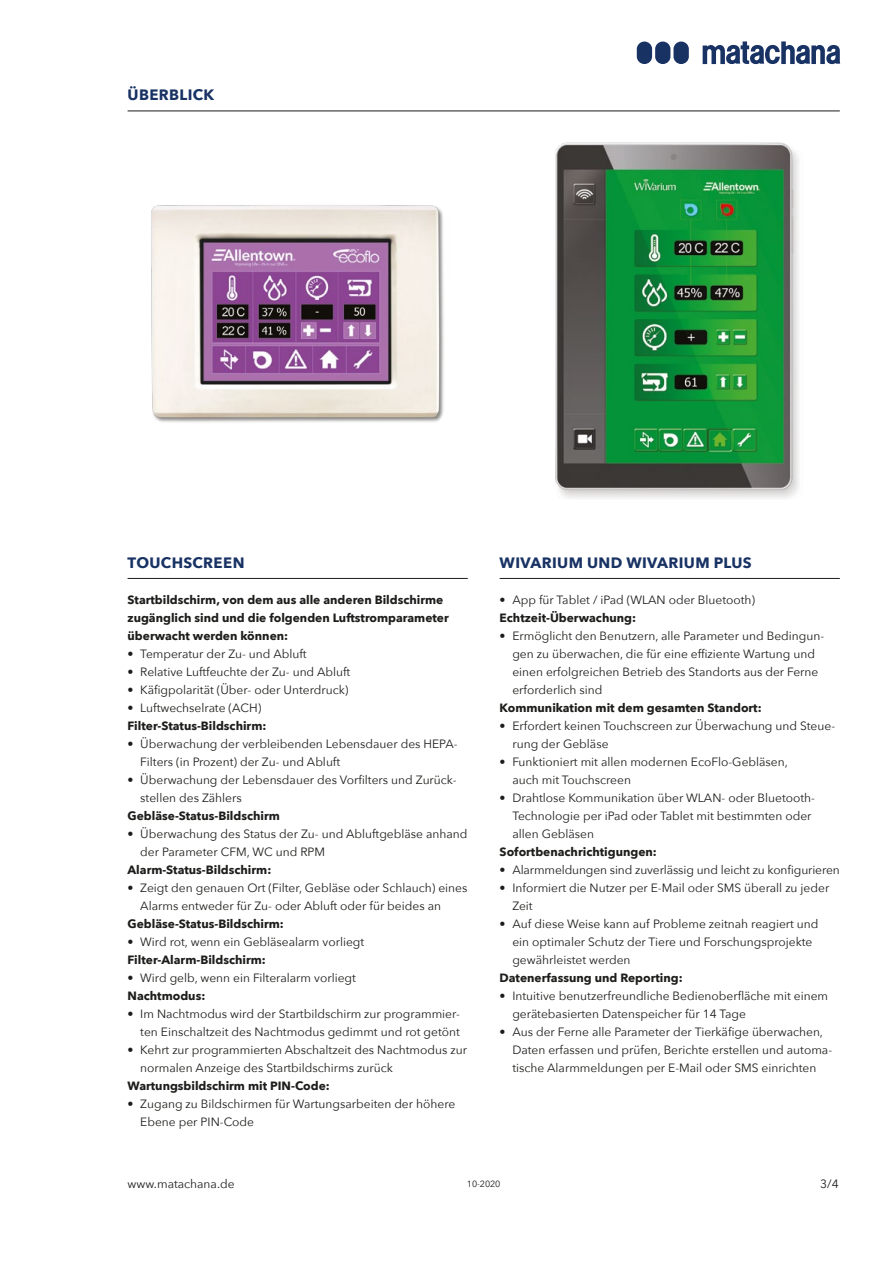
<style>
.page{position:relative;width:893px;height:1263px;background:#fff}
.page>*{position:absolute;margin:0;border:0;box-sizing:border-box;transform-origin:0 0}
.t1{font:700 15px "Avenir Next";letter-spacing:.02em;color:#183264}
.t2{font:12px/18px "Avenir Next";color:#1d1d1b}
.t3{font:700 12px/18px "Avenir Next";color:#1d1d1b}
.t4{font:9px "Avenir Next";letter-spacing:-.01em;color:#1d1d1b}
</style>
<div class="page">
<hr style="left:128px;top:111px;width:712px;height:1px;background:#1d1d1b">
<hr style="left:128px;top:578px;width:340px;height:1px;background:#1d1d1b">
<hr style="left:500px;top:578px;width:340px;height:1px;background:#1d1d1b">
<img style="left:151px;top:205px;width:293px;height:218px">
<img style="left:555px;top:142px;width:244px;height:356px">
<div style="left:673px;top:42px;width:16px;height:22px;background:#183264;border-radius:8px"></div>
<div style="left:655px;top:42px;width:15px;height:22px;background:#183264;border-radius:8px"></div>
<div style="left:637px;top:42px;width:15px;height:22px;background:#183264;border-radius:8px"></div>
<svg style="left:703px;top:41px;width:137px;height:23px"></svg>
<p class="t1" style="left:128px;top:82px;width:88px">ÜBERBLICK</p>
<p class="t1" style="left:128px;top:549px;width:118px">TOUCHSCREEN</p>
<p class="t3" style="left:128px;top:590px;width:323px">Startbildschirm, von dem aus alle anderen Bildschirme zugänglich sind und die folgenden Luftstromparameter überwacht werden können:</p>
<p class="t2" style="left:128px;top:644px;width:180px">• Temperatur der Zu- und Abluft</p>
<p class="t2" style="left:128px;top:662px;width:224px">• Relative Luftfeuchte der Zu- und Abluft</p>
<p class="t2" style="left:128px;top:680px;width:222px">• Käfigpolarität (Über- oder Unterdruck)</p>
<p class="t2" style="left:128px;top:698px;width:135px">• Luftwechselrate (ACH)</p>
<p class="t3" style="left:128px;top:716px;width:140px">Filter-Status-Bildschirm:</p>
<p class="t2" style="left:140px;top:734px;width:319px;text-indent:-13px">• Überwachung der verbleibenden Lebensdauer des HEPA-<br>Filters (in Prozent) der Zu- und Abluft</p>
<p class="t2" style="left:140px;top:770px;width:318px;text-indent:-13px">• Überwachung der Lebensdauer des Vorfilters und Zurück&shy;stellen des Zählers</p>
<p class="t3" style="left:128px;top:806px;width:154px">Gebläse-Status-Bildschirm</p>
<p class="t2" style="left:140px;top:824px;width:329px;text-indent:-13px">• Überwachung des Status der Zu- und Abluftgebläse anhand der Parameter CFM, WC und RPM</p>
<p class="t3" style="left:128px;top:860px;width:145px">Alarm-Status-Bildschirm:</p>
<p class="t2" style="left:140px;top:878px;width:329px;text-indent:-13px">• Zeigt den genauen Ort (Filter, Gebläse oder Schlauch) eines<br>Alarms entweder für Zu- oder Abluft oder für beides an</p>
<p class="t3" style="left:128px;top:914px;width:158px">Gebläse-Status-Bildschirm:</p>
<p class="t2" style="left:128px;top:932px;width:238px">• Wird rot, wenn ein Gebläsealarm vorliegt</p>
<p class="t3" style="left:128px;top:950px;width:140px">Filter-Alarm-Bildschirm:</p>
<p class="t2" style="left:128px;top:968px;width:230px">• Wird gelb, wenn ein Filteralarm vorliegt</p>
<p class="t3" style="left:128px;top:986px;width:79px">Nachtmodus:</p>
<p class="t2" style="left:128px;top:1004px;width:334px;text-align:right">• Im Nachtmodus wird der Startbildschirm zur programmier&shy;ten Einschaltzeit des Nachtmodus gedimmt und rot getönt</p>
<p class="t2" style="left:140px;top:1040px;width:328px;text-indent:-13px">• Kehrt zur programmierten Abschaltzeit des Nachtmodus zur normalen Anzeige des Startbildschirms zurück</p>
<p class="t3" style="left:128px;top:1076px;width:204px">Wartungsbildschirm mit PIN-Code:</p>
<p class="t2" style="left:140px;top:1094px;width:316px;text-indent:-13px">• Zugang zu Bildschirmen für Wartungsarbeiten der höhere<br>Ebene per PIN-Code</p>
<p class="t1" style="left:500px;top:549px;width:254px">WIVARIUM UND WIVARIUM PLUS</p>
<p class="t2" style="left:500px;top:590px;width:257px">• App für Tablet / iPad (WLAN oder Bluetooth)</p>
<p class="t3" style="left:500px;top:608px;width:138px">Echtzeit-Überwachung:</p>
<p class="t2" style="left:512px;top:626px;width:313px;text-indent:-13px">• Ermöglicht den Benutzern, alle Parameter und Bedingun&shy;gen zu überwachen, die für eine effiziente Wartung und einen erfolgreichen Betrieb des Standorts aus der Ferne erforderlich sind</p>
<p class="t3" style="left:500px;top:698px;width:264px">Kommunikation mit dem gesamten Standort:</p>
<p class="t2" style="left:512px;top:716px;width:324px;text-indent:-13px">• Erfordert keinen Touchscreen zur Überwachung und Steue&shy;rung der Gebläse</p>
<p class="t2" style="left:512px;top:752px;width:277px;text-indent:-13px">• Funktioniert mit allen modernen EcoFlo-Gebläsen, auch mit Touchscreen</p>
<p class="t2" style="left:512px;top:788px;width:304px;text-indent:-13px">• Drahtlose Kommunikation über WLAN- oder Bluetooth-<br>Technologie per iPad oder Tablet mit bestimmten oder allen Gebläsen</p>
<p class="t3" style="left:500px;top:842px;width:159px">Sofortbenachrichtigungen:</p>
<p class="t2" style="left:500px;top:860px;width:342px">• Alarmmeldungen sind zuverlässig und leicht zu konfigurieren</p>
<p class="t2" style="left:512px;top:878px;width:318px;text-indent:-13px">• Informiert die Nutzer per E-Mail oder SMS überall zu jeder<br>Zeit</p>
<p class="t2" style="left:512px;top:914px;width:308px;text-indent:-13px">• Auf diese Weise kann auf Probleme zeitnah reagiert und ein optimaler Schutz der Tiere und Forschungsprojekte gewährleistet werden</p>
<p class="t3" style="left:500px;top:968px;width:184px">Datenerfassung und Reporting:</p>
<p class="t2" style="left:512px;top:986px;width:317px;text-indent:-13px">• Intuitive benutzerfreundliche Bedienoberfläche mit einem gerätebasierten Datenspeicher für 14 Tage</p>
<p class="t2" style="left:512px;top:1022px;width:321px;text-indent:-13px">• Aus der Ferne alle Parameter der Tierkäfige überwachen,<br>Daten erfassen und prüfen, Berichte erstellen und automa&shy;tische Alarmmeldungen per E-Mail oder SMS einrichten</p>
<p class="t2" style="left:128px;top:1174px;width:109px">www.matachana.de</p>
<p class="t2" style="left:820px;top:1174px;width:20px">3/4</p>
<p class="t4" style="left:467px;top:1176px;width:35px">10-2020</p>
</div>
